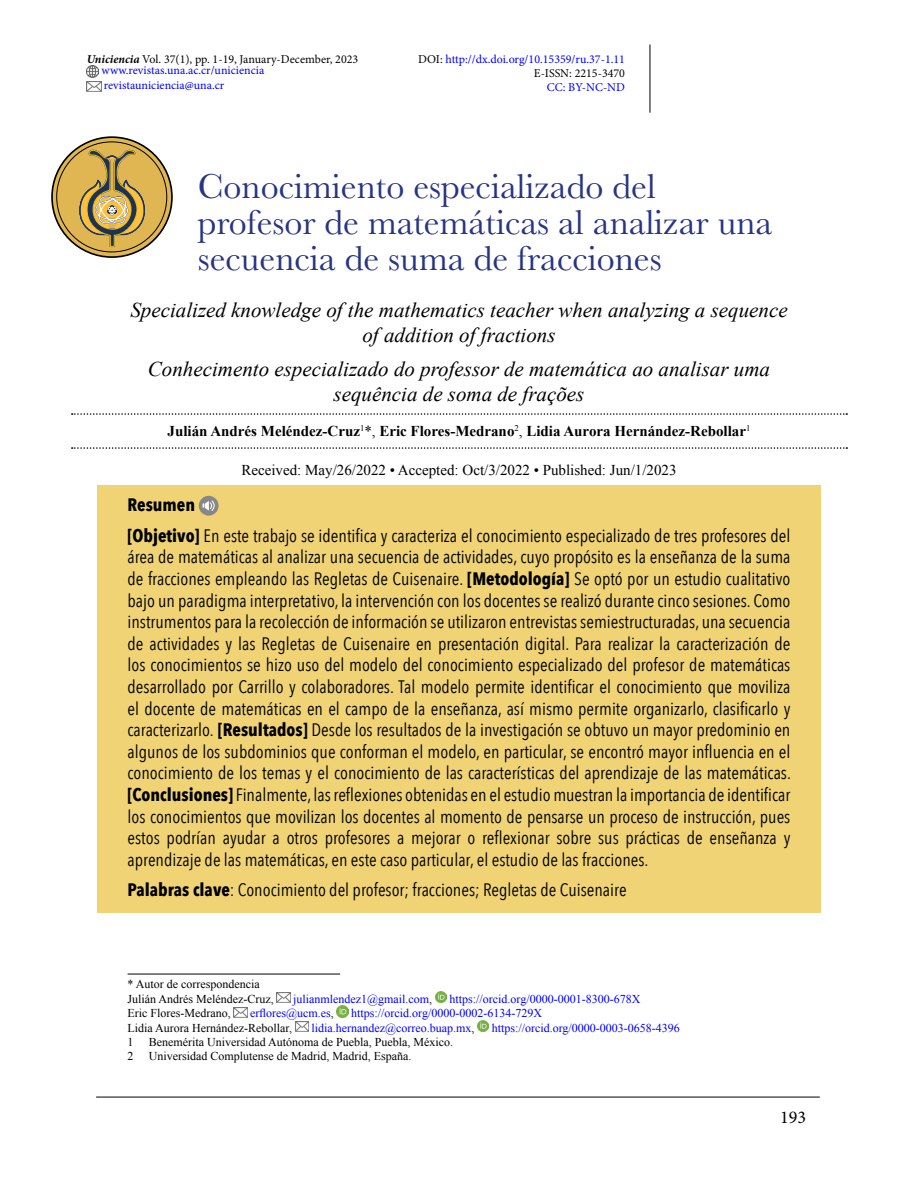
<style>
.page{position:relative;width:918px;height:1188px;background:#fff}
.page>*{position:absolute;margin:0;border:0;box-sizing:border-box;transform-origin:0 0}
.t1{font:36px/36px "Baskerville";color:#283583}
.t2{font:italic 21px/25.2px "Times New Roman";color:#000;text-align:center}
.t3{font:18px/21.6px "Avenir Next Condensed";color:#000}
.t4{font:18px "Minion Pro";color:#000}
.t5{font:700 15px "Times New Roman";color:#000}
.t6{font:15px "Times New Roman";color:#000}
.t7{font:12px/14.4px "Times New Roman";color:#000}
.t8{font:12px "Times New Roman";color:#00f}
.t9{font:12px/14.4px "Minion Pro";color:#00f;text-align:right}
.t10{font:12px/11.4px "Minion Pro";color:#000}
.s1{font-weight:700;font-style:italic}
.s2{color:#00f}
.s3{color:#000}
.s4{font-weight:400}
.s5{font-weight:700}
</style>
<div class="page">
<hr style="left:96px;top:1097px;width:724px;height:1px;background:#000">
<hr style="left:650px;top:44px;width:1px;height:69px;background:#000">
<svg style="left:52px;top:137px;width:120px;height:120px;background:#c5a048"></svg>
<div style="left:51px;top:136px;width:122px;height:122px;border:2px solid #000;border-radius:50%"></div>
<svg style="left:79px;top:149px;width:67px;height:99px;background:#bb9d52"></svg>
<div style="left:97px;top:486px;width:724px;height:427px;background:#efd375"></div>
<svg style="left:72px;top:413px;width:775px;height:2px"></svg>
<svg style="left:72px;top:447px;width:775px;height:2px"></svg>
<svg style="left:87px;top:65px;width:12px;height:12px"></svg>
<img style="left:87px;top:81px;width:14px;height:11px">
<div style="left:199px;top:496px;width:20px;height:20px;background:#878787;border-radius:50%"></div>
<svg style="left:203px;top:500px;width:12px;height:11px"></svg>
<hr style="left:128px;top:974px;width:212px;height:1px;background:#000">
<svg style="left:277px;top:993px;width:13px;height:10px"></svg>
<svg style="left:435px;top:992px;width:12px;height:11px"></svg>
<svg style="left:234px;top:1007px;width:13px;height:10px"></svg>
<svg style="left:337px;top:1006px;width:11px;height:11px"></svg>
<svg style="left:295px;top:1022px;width:13px;height:10px"></svg>
<svg style="left:477px;top:1020px;width:12px;height:12px"></svg>
<p class="t10" style="left:102px;top:53px;width:258px;text-indent:-15px"><span class="s1">Uniciencia</span> Vol. 37(1), pp. 1-19, January-December, 2023 <span class="s2">www.revistas.una.ac.cr/uniciencia</span></p>
<p class="t9" style="left:104px;top:78px;width:122px">revistauniciencia@una.cr</p>
<p class="t9" style="left:418px;top:52px;width:208px"><span class="s3">DOI:</span> http://dx.doi.org/10.15359/ru.37-1.11<br><span class="s3">E-ISSN: 2215-3470</span></p>
<p class="t9" style="left:547px;top:81px;width:80px">CC: BY-NC-ND</p>
<h1 class="t1" style="left:198px;top:169px;width:576px">Conocimiento especializado del profesor de matemáticas al analizar una secuencia de suma de fracciones</h1>
<p class="t2" style="left:130px;top:296px;width:659px">Specialized knowledge of the mathematics teacher when analyzing a sequence of addition of fractions</p>
<p class="t2" style="left:148px;top:355px;width:624px">Conhecimento especializado do professor de matemática ao analisar uma sequência de soma de frações</p>
<p class="t5" style="left:168px;top:420px;width:584px">Julián Andrés Meléndez-Cruz<sup>1</sup><span class="s4">*,</span> Eric Flores-Medrano<sup>2</sup><span class="s4">,</span> Lidia Aurora Hernández-Rebollar<sup>1</sup></p>
<p class="t6" style="left:241px;top:460px;width:437px">Received: May/26/2022 • Accepted: Oct/3/2022 • Published: Jun/1/2023</p>
<p class="t3" style="left:128px;top:489px;width:664px;line-height:30.6px"><span class="s5">Resumen<br>[Objetivo]</span> En este trabajo se identifica y caracteriza el conocimiento especializado de tres profesores del</p>
<p class="t3" style="left:128px;top:545px;width:665px;text-align:justify">área de matemáticas al analizar una secuencia de actividades, cuyo propósito es la enseñanza de la suma de fracciones empleando las Regletas de Cuisenaire. <span class="s5">[Metodología]</span> Se optó por un estudio cualitativo bajo un paradigma interpretativo, la intervención con los docentes se realizó durante cinco sesiones. Como instrumentos para la recolección de información se utilizaron entrevistas semiestructuradas, una secuencia de actividades y las Regletas de Cuisenaire en presentación digital. Para realizar la caracterización de los conocimientos se hizo uso del modelo del conocimiento especializado del profesor de matemáticas desarrollado por Carrillo y colaboradores. Tal modelo permite identificar el conocimiento que moviliza el docente de matemáticas en el campo de la enseñanza, así mismo permite organizarlo, clasificarlo y caracterizarlo. <span class="s5">[Resultados]</span> Desde los resultados de la investigación se obtuvo un mayor predominio en algunos de los subdominios que conforman el modelo, en particular, se encontró mayor influencia en el conocimiento de los temas y el conocimiento de las características del aprendizaje de las matemáticas. <span class="s5">[Conclusiones]</span> Finalmente, las reflexiones obtenidas en el estudio muestran la importancia de identificar los conocimientos que movilizan los docentes al momento de pensarse un proceso de instrucción, pues estos podrían ayudar a otros profesores a mejorar o reflexionar sobre sus prácticas de enseñanza y aprendizaje de las matemáticas, en este caso particular, el estudio de las fracciones.</p>
<p class="t3" style="left:128px;top:878px;width:501px"><span class="s5">Palabras clave</span>: Conocimiento del profesor; fracciones; Regletas de Cuisenaire</p>
<p class="t7" style="left:128px;top:977px;width:148px">* Autor de correspondencia<br>Julián Andrés Meléndez-Cruz,</p>
<p class="t8" style="left:293px;top:991px;width:141px">julianmlendez1@gmail.com<span class="s3">,</span></p>
<p class="t8" style="left:450px;top:991px;width:192px">https://orcid.org/0000-0001-8300-678X</p>
<p class="t7" style="left:128px;top:1006px;width:105px">Eric Flores-Medrano,</p>
<p class="t8" style="left:250px;top:1005px;width:85px">erflores@ucm.es<span class="s3">,</span></p>
<p class="t8" style="left:351px;top:1005px;width:192px">https://orcid.org/0000-0002-6134-729X</p>
<p class="t7" style="left:128px;top:1020px;width:166px">Lidia Aurora Hernández-Rebollar,</p>
<p class="t8" style="left:311px;top:1020px;width:164px">lidia.hernandez@correo.buap.mx<span class="s3">,</span></p>
<p class="t8" style="left:492px;top:1020px;width:190px">https://orcid.org/0000-0003-0658-4396</p>
<p class="t7" style="left:128px;top:1035px;width:7px">1</p>
<p class="t7" style="left:149px;top:1035px;width:306px">Benemérita Universidad Autónoma de Puebla, Puebla, México.</p>
<p class="t7" style="left:128px;top:1049px;width:7px">2</p>
<p class="t7" style="left:149px;top:1049px;width:264px">Universidad Complutense de Madrid, Madrid, España.</p>
<p class="t4" style="left:780px;top:1105px;width:27px">193</p>
</div>
